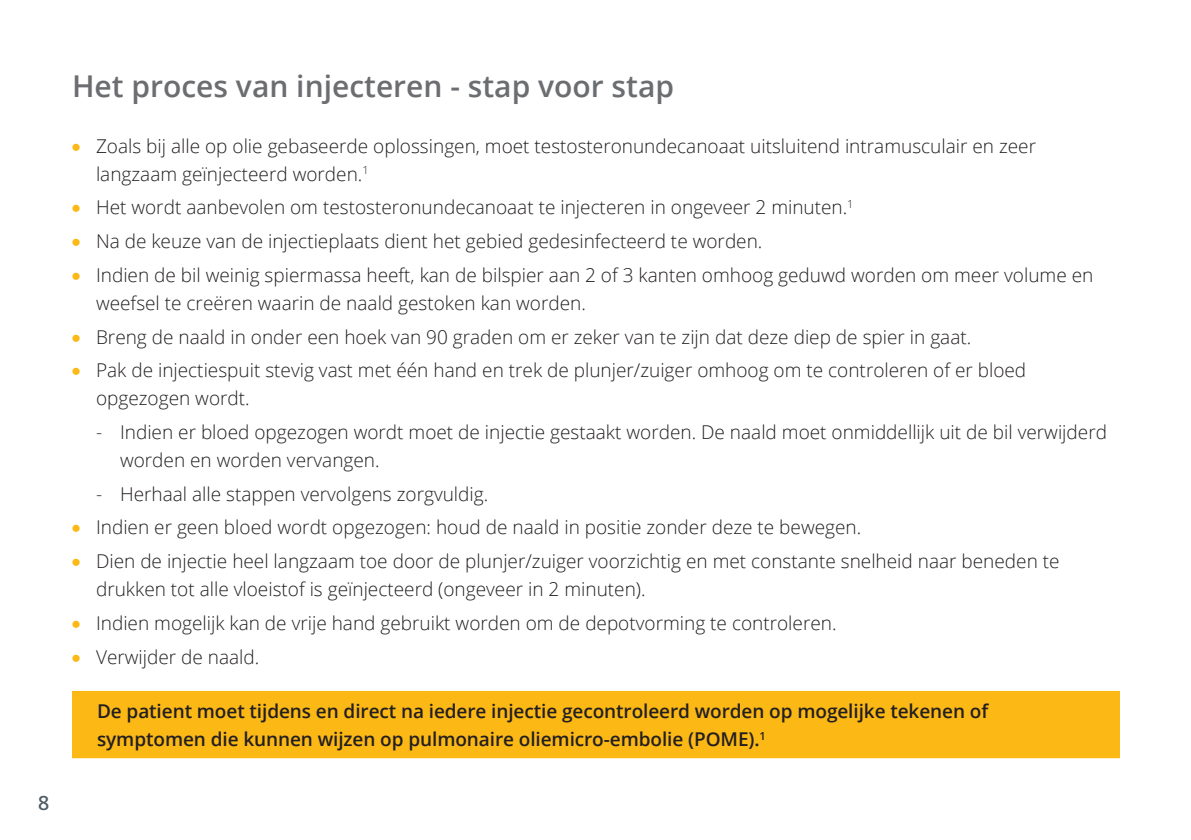
<style>
.page{position:relative;width:1191px;height:840px;background:#fff}
.page>*{position:absolute;margin:0;border:0;box-sizing:border-box;transform-origin:0 0}
.t1{font:600 30px "Open Sans";color:#6c6d70}
.t2{font:20px "Frutiger LT Std";color:#4f5b65}
.COPY{font:300 19px/28px "Open Sans";color:#231f20}
.Kadertekst_semibold{font:600 19px/28px "Open Sans";letter-spacing:-.005em;color:#231f20}
.COPY_Bullets{font:300 19px/28px "Open Sans";color:#231f20}
.s1{font-family:"The Sans";font-weight:900;color:#fcb814}
</style>
<div class="page">
<div style="left:72px;top:691px;width:1047px;height:66px;background:#fcb814"></div>
<div style="left:72px;top:690px;width:1048px;height:67px;border:1px solid #fcb814"></div>
<p class="t2" style="left:38px;top:790px;width:13px">8</p>
<p class="t1" style="left:72px;top:65px;width:603px">Het proces van injecteren - stap voor stap</p>
<p class="COPY_Bullets" style="left:96px;top:131px;width:941px;text-indent:-24px"><span class="s1">•</span> Zoals bij alle op olie gebaseerde oplossingen, moet testosteronundecanoaat uitsluitend intramusculair en zeer langzaam geïnjecteerd worden.<sup>1</sup></p>
<p class="COPY" style="left:72px;top:193px;width:783px"><span class="s1">•</span> Het wordt aanbevolen om testosteronundecanoaat te injecteren in ongeveer 2 minuten.<sup>1</sup></p>
<p class="COPY" style="left:72px;top:226px;width:692px"><span class="s1">•</span> Na de keuze van de injectieplaats dient het gebied gedesinfecteerd te worden.</p>
<p class="COPY" style="left:96px;top:260px;width:998px;text-indent:-24px"><span class="s1">•</span> Indien de bil weinig spiermassa heeft, kan de bilspier aan 2 of 3 kanten omhoog geduwd worden om meer volume en weefsel te creëren waarin de naald gestoken kan worden.</p>
<p class="COPY" style="left:72px;top:322px;width:900px"><span class="s1">•</span> Breng de naald in onder een hoek van 90 graden om er zeker van te zijn dat deze diep de spier in gaat.</p>
<p class="COPY" style="left:96px;top:355px;width:931px;text-indent:-24px"><span class="s1">•</span> Pak de injectiespuit stevig vast met één hand en trek de plunjer/zuiger omhoog om te controleren of er bloed opgezogen wordt.</p>
<p class="COPY" style="left:120px;top:417px;width:988px;text-indent:-24px">- Indien er bloed opgezogen wordt moet de injectie gestaakt worden. De naald moet onmiddellijk uit de bil verwijderd worden en worden vervangen.</p>
<p class="COPY" style="left:96px;top:479px;width:394px">- Herhaal alle stappen vervolgens zorgvuldig.</p>
<p class="COPY" style="left:72px;top:512px;width:791px"><span class="s1">•</span> Indien er geen bloed wordt opgezogen: houd de naald in positie zonder deze te bewegen.</p>
<p class="COPY" style="left:96px;top:546px;width:965px;text-indent:-24px"><span class="s1">•</span> Dien de injectie heel langzaam toe door de plunjer/zuiger voorzichtig en met constante snelheid naar beneden te drukken tot alle vloeistof is geïnjecteerd (ongeveer in 2 minuten).</p>
<p class="COPY" style="left:72px;top:608px;width:766px"><span class="s1">•</span> Indien mogelijk kan de vrije hand gebruikt worden om de depotvorming te controleren.</p>
<p class="COPY" style="left:72px;top:641px;width:189px"><span class="s1">•</span> Verwijder de naald.</p>
<p class="Kadertekst_semibold" style="left:97px;top:696px;width:892px">De patient moet tijdens en direct na iedere injectie gecontroleerd worden op mogelijke tekenen of symptomen die kunnen wijzen op pulmonaire oliemicro-embolie (POME).<sup>1</sup></p>
</div>
